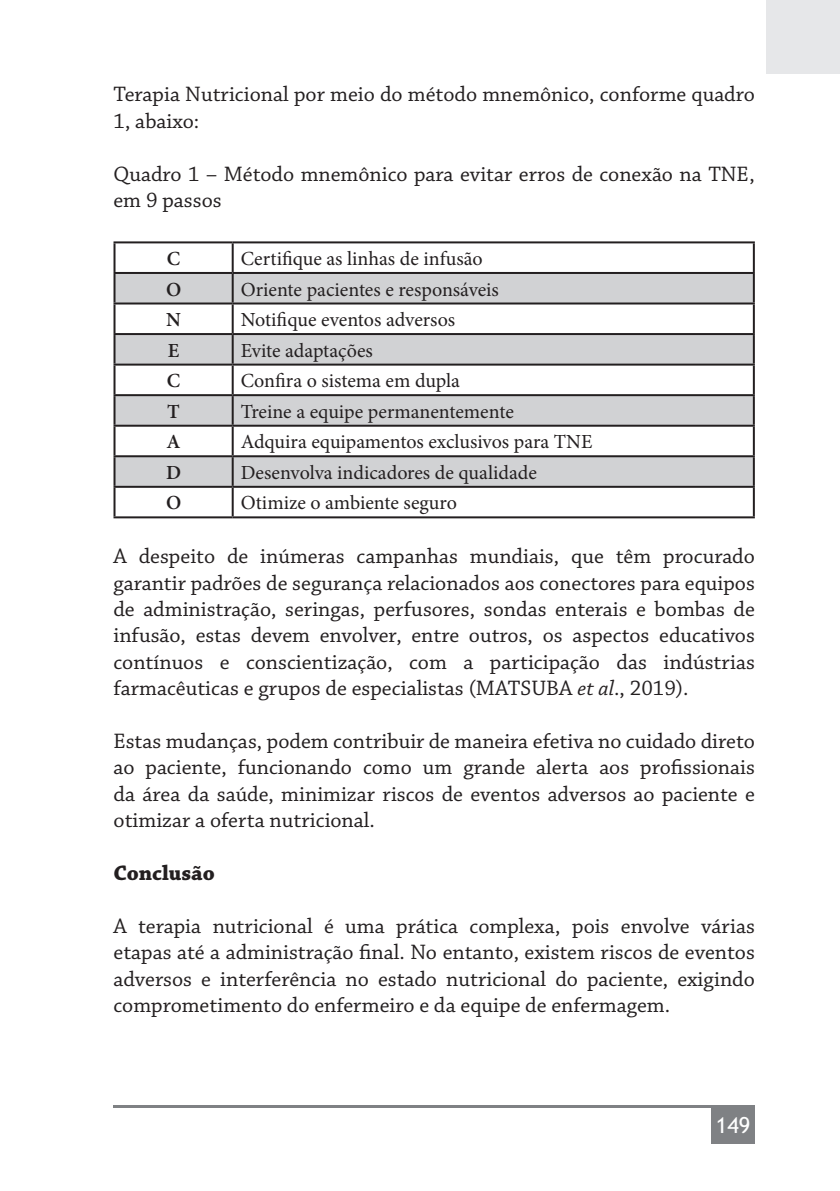
<style>
.page{position:relative;width:840px;height:1191px;background:#fff}
.page>*{position:absolute;margin:0;border:0;box-sizing:border-box;transform-origin:0 0}
.Corpo_de_texto{font:22px/26.4px "Chaparral Pro";color:#231f20;text-align:justify}
.Corpo_de_texto-2{font:700 22px "Chaparral Pro";color:#231f20}
.t1{font:22px "Trebuchet MS";color:#fff}
.SUMÁRIO{font:20px "Minion Pro";color:#231f20}
.SUMÁRIO-2{font:600 20px "Minion Pro";color:#231f20}
.s1{font-style:italic}
</style>
<div class="page">
<svg style="left:115px;top:243px;width:637px;height:120px"></svg>
<svg style="left:115px;top:365px;width:637px;height:151px"></svg>
<svg style="left:115px;top:396px;width:637px;height:29px;background:#cdced0"></svg>
<svg style="left:115px;top:457px;width:637px;height:29px;background:#cdced0"></svg>
<hr style="left:113px;top:241px;width:119px;height:2px;background:#231f20">
<hr style="left:113px;top:243px;width:2px;height:29px;background:#231f20">
<hr style="left:232px;top:241px;width:522px;height:2px;background:#231f20">
<hr style="left:231px;top:243px;width:2px;height:29px;background:#231f20">
<hr style="left:752px;top:243px;width:2px;height:29px;background:#231f20">
<hr style="left:113px;top:272px;width:119px;height:2px;background:#231f20">
<hr style="left:113px;top:274px;width:2px;height:28px;background:#231f20">
<hr style="left:232px;top:272px;width:522px;height:2px;background:#231f20">
<hr style="left:231px;top:274px;width:2px;height:28px;background:#231f20">
<hr style="left:752px;top:274px;width:2px;height:28px;background:#231f20">
<hr style="left:113px;top:302px;width:119px;height:2px;background:#231f20">
<hr style="left:113px;top:304px;width:2px;height:29px;background:#231f20">
<hr style="left:232px;top:302px;width:522px;height:2px;background:#231f20">
<hr style="left:231px;top:304px;width:2px;height:29px;background:#231f20">
<hr style="left:752px;top:304px;width:2px;height:29px;background:#231f20">
<hr style="left:113px;top:333px;width:119px;height:2px;background:#231f20">
<hr style="left:113px;top:335px;width:2px;height:28px;background:#231f20">
<hr style="left:232px;top:333px;width:522px;height:2px;background:#231f20">
<hr style="left:231px;top:335px;width:2px;height:28px;background:#231f20">
<hr style="left:752px;top:335px;width:2px;height:28px;background:#231f20">
<hr style="left:113px;top:363px;width:119px;height:2px;background:#231f20">
<hr style="left:113px;top:365px;width:2px;height:29px;background:#231f20">
<hr style="left:232px;top:363px;width:522px;height:2px;background:#231f20">
<hr style="left:231px;top:365px;width:2px;height:29px;background:#231f20">
<hr style="left:752px;top:365px;width:2px;height:29px;background:#231f20">
<hr style="left:113px;top:394px;width:119px;height:2px;background:#231f20">
<hr style="left:113px;top:396px;width:2px;height:29px;background:#231f20">
<hr style="left:232px;top:394px;width:522px;height:2px;background:#231f20">
<hr style="left:231px;top:396px;width:2px;height:29px;background:#231f20">
<hr style="left:752px;top:396px;width:2px;height:29px;background:#231f20">
<hr style="left:113px;top:425px;width:119px;height:2px;background:#231f20">
<hr style="left:113px;top:427px;width:2px;height:28px;background:#231f20">
<hr style="left:232px;top:425px;width:522px;height:2px;background:#231f20">
<hr style="left:231px;top:427px;width:2px;height:28px;background:#231f20">
<hr style="left:752px;top:427px;width:2px;height:28px;background:#231f20">
<hr style="left:113px;top:455px;width:119px;height:2px;background:#231f20">
<hr style="left:113px;top:457px;width:2px;height:29px;background:#231f20">
<hr style="left:232px;top:455px;width:522px;height:2px;background:#231f20">
<hr style="left:231px;top:457px;width:2px;height:29px;background:#231f20">
<hr style="left:752px;top:457px;width:2px;height:29px;background:#231f20">
<hr style="left:113px;top:486px;width:119px;height:2px;background:#231f20">
<hr style="left:113px;top:488px;width:2px;height:28px;background:#231f20">
<hr style="left:232px;top:486px;width:522px;height:2px;background:#231f20">
<hr style="left:231px;top:488px;width:2px;height:28px;background:#231f20">
<hr style="left:752px;top:488px;width:2px;height:28px;background:#231f20">
<hr style="left:113px;top:516px;width:119px;height:2px;background:#231f20">
<hr style="left:232px;top:516px;width:522px;height:2px;background:#231f20">
<p class="Corpo_de_texto" style="left:113px;top:82px;width:642px">Terapia Nutricional por meio do método mnemônico, conforme quadro<br>1, abaixo:</p>
<p class="Corpo_de_texto" style="left:113px;top:161px;width:642px">Quadro 1 – Método mnemônico para evitar erros de conexão na TNE, em 9 passos</p>
<p class="SUMÁRIO-2" style="left:167px;top:245px;width:15px">C</p>
<p class="SUMÁRIO" style="left:240px;top:245px;width:243px">Certifique as linhas de infusão</p>
<p class="SUMÁRIO-2" style="left:166px;top:275px;width:17px">O</p>
<p class="SUMÁRIO" style="left:240px;top:276px;width:259px">Oriente pacientes e responsáveis</p>
<p class="SUMÁRIO-2" style="left:166px;top:306px;width:16px">N</p>
<p class="SUMÁRIO" style="left:240px;top:306px;width:216px">Notifique eventos adversos</p>
<p class="SUMÁRIO-2" style="left:168px;top:336px;width:13px">E</p>
<p class="SUMÁRIO" style="left:240px;top:337px;width:134px">Evite adaptações</p>
<p class="SUMÁRIO-2" style="left:167px;top:367px;width:15px">C</p>
<p class="SUMÁRIO" style="left:240px;top:367px;width:221px">Confira o sistema em dupla</p>
<p class="SUMÁRIO-2" style="left:167px;top:397px;width:14px">T</p>
<p class="SUMÁRIO" style="left:240px;top:398px;width:274px">Treine a equipe permanentemente</p>
<p class="SUMÁRIO-2" style="left:166px;top:428px;width:15px">A</p>
<p class="SUMÁRIO" style="left:240px;top:428px;width:353px">Adquira equipamentos exclusivos para TNE</p>
<p class="SUMÁRIO-2" style="left:166px;top:458px;width:17px">D</p>
<p class="SUMÁRIO" style="left:240px;top:459px;width:298px">Desenvolva indicadores de qualidade</p>
<p class="SUMÁRIO-2" style="left:166px;top:489px;width:17px">O</p>
<p class="SUMÁRIO" style="left:240px;top:489px;width:217px">Otimize o ambiente seguro</p>
<p class="Corpo_de_texto" style="left:113px;top:544px;width:642px">A despeito de inúmeras campanhas mundiais, que têm procurado garantir padrões de segurança relacionados aos conectores para equipos de administração, seringas, perfusores, sondas enterais e bombas de infusão, estas devem envolver, entre outros, os aspectos educativos contínuos e conscientização, com a participação das indústrias farmacêuticas e grupos de especialistas (MATSUBA <span class="s1">et al</span>., 2019).</p>
<p class="Corpo_de_texto" style="left:113px;top:728px;width:642px">Estas mudanças, podem contribuir de maneira efetiva no cuidado direto ao paciente, funcionando como um grande alerta aos profissionais da área da saúde, minimizar riscos de eventos adversos ao paciente e otimizar a oferta nutricional.</p>
<p class="Corpo_de_texto-2" style="left:113px;top:860px;width:103px">Conclusão</p>
<p class="Corpo_de_texto" style="left:113px;top:913px;width:642px">A terapia nutricional é uma prática complexa, pois envolve várias etapas até a administração final. No entanto, existem riscos de eventos adversos e interferência no estado nutricional do paciente, exigindo comprometimento do enfermeiro e da equipe de enfermagem.</p>
<p class="t1" style="left:715px;top:1111px;width:36px">149</p>
</div>
